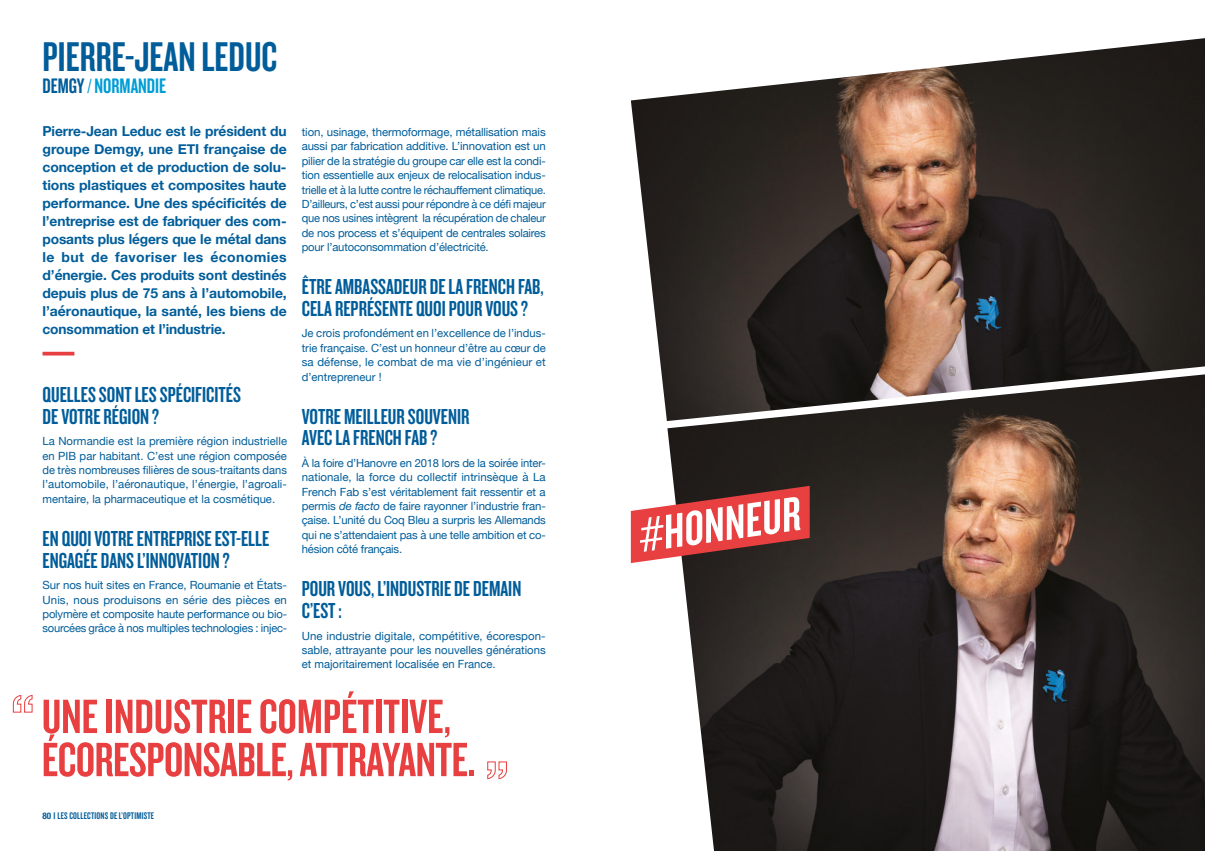
<style>
.page{position:relative;width:1205px;height:851px;background:#fff}
.page>*{position:absolute;margin:0;border:0;box-sizing:border-box;transform-origin:0 0}
.t1{font:50px/43.1px "Knockout HTF48 Featherweight";letter-spacing:-.01em;color:#e83f40}
.t2{font:50px "Knockout HTF48 Featherweight";color:#fff}
.t3{font:43.12px "Knockout HTF48 Featherweight";color:#005d9a}
.t4{font:22.5px/21.5px "Knockout HTF48 Featherweight";color:#005d9a}
.t5{font:21.75px "Knockout HTF48 Featherweight";color:#009dd5}
.t6{font:700 13.75px/17.9px "Helvetica Neue";letter-spacing:-.005em;color:#005d9a;text-align:justify}
.t7{font:11.25px/14.4px "Helvetica Neue";letter-spacing:-.015em;color:#005d9a;text-align:justify}
.t8{font:10px "Knockout HTF48 Featherweight";letter-spacing:.02em;color:#005d9a}
.s1{color:#005d9a}
.s2{font-size:18.12px}
.s3{font-style:italic}
.s4{font-family:"Helvetica Neue";font-weight:700;font-stretch:condensed;font-size:9.12px}
.s5{font-family:"Helvetica Neue";font-weight:700;font-stretch:condensed;font-size:9px}
</style>
<div class="page">
<img style="left:631px;top:38px;width:574px;height:383px">
<img style="left:667px;top:374px;width:538px;height:476px">
<svg style="left:13px;top:695px;width:20px;height:17px"></svg>
<svg style="left:487px;top:761px;width:20px;height:18px"></svg>
<hr style="left:43px;top:352px;width:31px;height:3px;background:#e83f40">
<svg style="left:631px;top:485px;width:179px;height:78px;background:#ba4847"></svg>
<h2 class="t3" style="left:43px;top:35px;width:236px">PIERRE-JEAN LEDUC</h2>
<h3 class="t5" style="left:43px;top:75px;width:125px"><span class="s1">DEMGY</span> <span class="s2">/</span> NORMANDIE</h3>
<p class="t6" style="left:43px;top:123px;width:246px">Pierre-Jean Leduc est le président du groupe Demgy, une ETI française de conception et de production de solu&shy;tions plastiques et composites haute performance. Une des spécificités de l’entreprise est de fabriquer des com&shy;posants plus légers que le métal dans le but de favoriser les économies d’énergie. Ces produits sont destinés depuis plus de 75 ans à l’automobile, l’aéronautique, la santé, les biens de consommation et l’industrie.</p>
<h3 class="t4" style="left:43px;top:384px;width:200px">QUELLES SONT LES SPÉCIFICITÉS<br>DE VOTRE RÉGION ?</h3>
<p class="t7" style="left:43px;top:434px;width:246px">La Normandie est la première région industrielle en PIB par habitant. C’est une région composée de très nombreuses filières de sous-traitants dans l’automobile, l’aéronautique, l’énergie, l’agroali&shy;mentaire, la pharmaceutique et la cosmétique.</p>
<h3 class="t4" style="left:43px;top:528px;width:228px">EN QUOI VOTRE ENTREPRISE EST-ELLE<br>ENGAGÉE DANS L’INNOVATION ?</h3>
<p class="t7" style="left:43px;top:578px;width:246px">Sur nos huit sites en France, Roumanie et États-Unis, nous produisons en série des pièces en polymère et composite haute performance ou bio&shy;sourcées grâce à nos multiples technologies : injec-</p>
<p class="t7" style="left:302px;top:125px;width:246px">tion, usinage, thermoformage, métallisation mais aussi par fabrication additive. L’innovation est un pilier de la stratégie du groupe car elle est la condi&shy;tion essentielle aux enjeux de relocalisation indus&shy;trielle et à la lutte contre le réchauffement climatique.<br>D’ailleurs, c’est aussi pour répondre à ce défi majeur que nos usines intègrent la récupération de chaleur de nos process et s’équipent de centrales solaires pour l’autoconsommation d’électricité.</p>
<h3 class="t4" style="left:302px;top:276px;width:244px">ÊTRE AMBASSADEUR DE LA FRENCH FAB,<br>CELA REPRÉSENTE QUOI POUR VOUS ?</h3>
<p class="t7" style="left:302px;top:327px;width:245px">Je crois profondément en l’excellence de l’indus&shy;trie française. C’est un honneur d’être au cœur de sa défense, le combat de ma vie d’ingénieur et d’entrepreneur !</p>
<h3 class="t4" style="left:302px;top:406px;width:169px">VOTRE MEILLEUR SOUVENIR<br>AVEC LA FRENCH FAB ?</h3>
<p class="t7" style="left:302px;top:456px;width:245px">À la foire d’Hanovre en 2018 lors de la soirée inter&shy;nationale, la force du collectif intrinsèque à La French Fab s’est véritablement fait ressentir et a permis <span class="s3">de facto</span> de faire rayonner l’industrie fran&shy;çaise. L’unité du Coq Bleu a surpris les Allemands qui ne s’attendaient pas à une telle ambition et co&shy;hésion côté français.</p>
<h3 class="t4" style="left:302px;top:578px;width:221px">POUR VOUS, L’INDUSTRIE DE DEMAIN<br>C’EST :</h3>
<p class="t7" style="left:302px;top:629px;width:245px">Une industrie digitale, compétitive, écorespon&shy;sable, attrayante pour les nouvelles générations et majoritairement localisée en France.</p>
<h1 class="t1" style="left:42px;top:695px;width:435px">UNE INDUSTRIE COMPÉTITIVE,<br>ÉCORESPONSABLE, ATTRAYANTE.</h1>
<p class="t8" style="left:43px;top:810px;width:113px"><span class="s4">80</span> <span class="s5">|</span> LES COLLECTIONS DE L’OPTIMISTE</p>
<h1 class="t2" style="left:634px;top:511px;width:164px;rotate:-8deg">#HONNEUR</h1>
</div>
